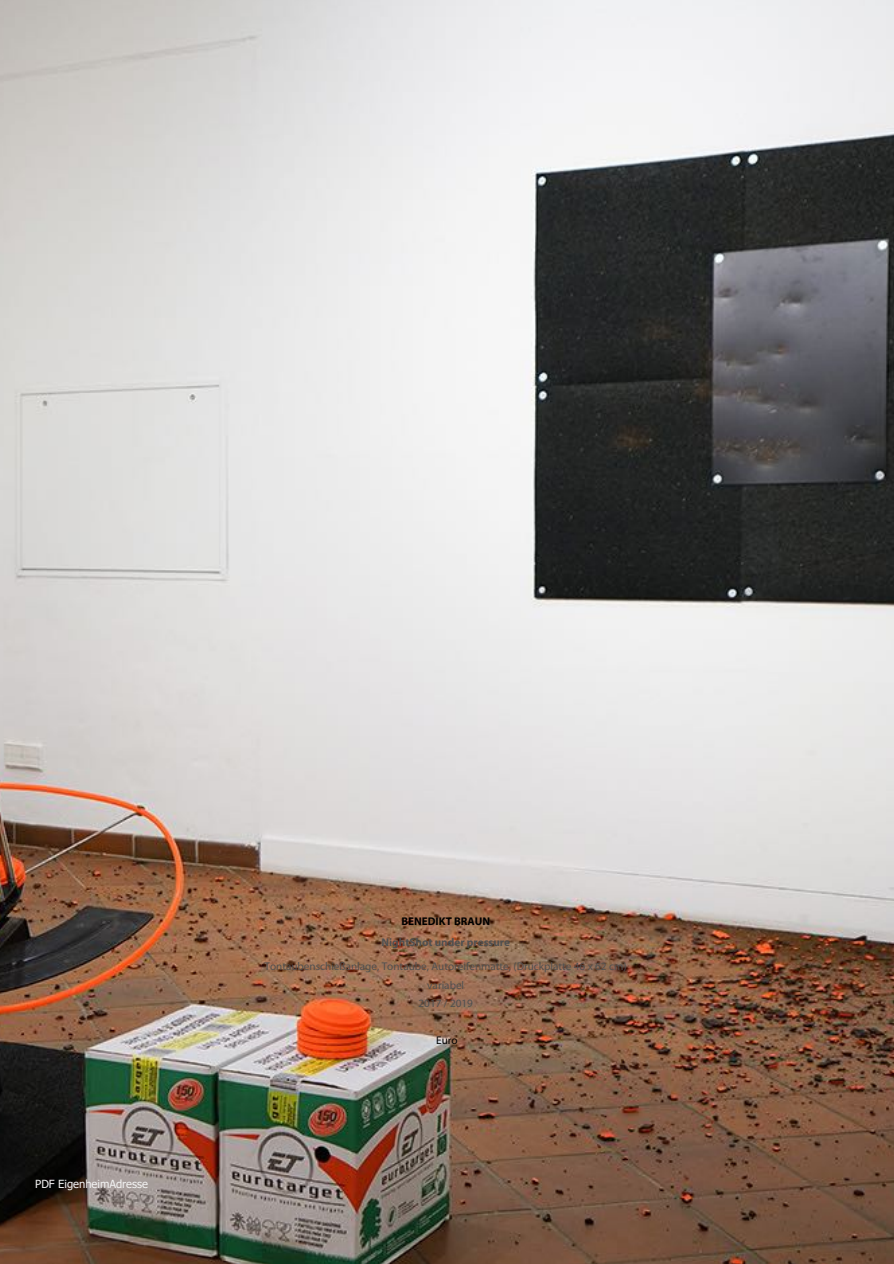
<style>
.page{position:relative;width:894px;height:1264px;background:#fff}
.page>*{position:absolute;margin:0;border:0;box-sizing:border-box;transform-origin:0 0}
.t1{font:11.1px/19.2px "Myriad Pro";color:#505050;text-align:center}
.t2{font:700 11.1px "Myriad Pro";color:#505050}
.t3{font:11.1px "Tahoma";color:#f2f2f2}
.t4{font:700 11.1px "Myriad Pro";color:#000}
.t5{font:11.1px "Myriad Pro";color:#000}
</style>
<div class="page">
<img style="left:0;top:0;width:893px;height:1263px">
<p class="t3" style="left:35px;top:1177px;width:114px">PDF EigenheimAdresse</p>
<p class="t4" style="left:401px;top:916px;width:90px">BENEDIKT BRAUN</p>
<p class="t2" style="left:381px;top:937px;width:130px">NightShot under pressure</p>
<p class="t1" style="left:264px;top:957px;width:363px">Tontaubenschießanlage, Tontaube, Autoreifenmatte, (Druckplatte 46 x 62 cm) variabel</p>
<p class="t1" style="left:418px;top:994px;width:56px">2017 / 2019</p>
<p class="t5" style="left:436px;top:1035px;width:23px">Euro</p>
</div>
